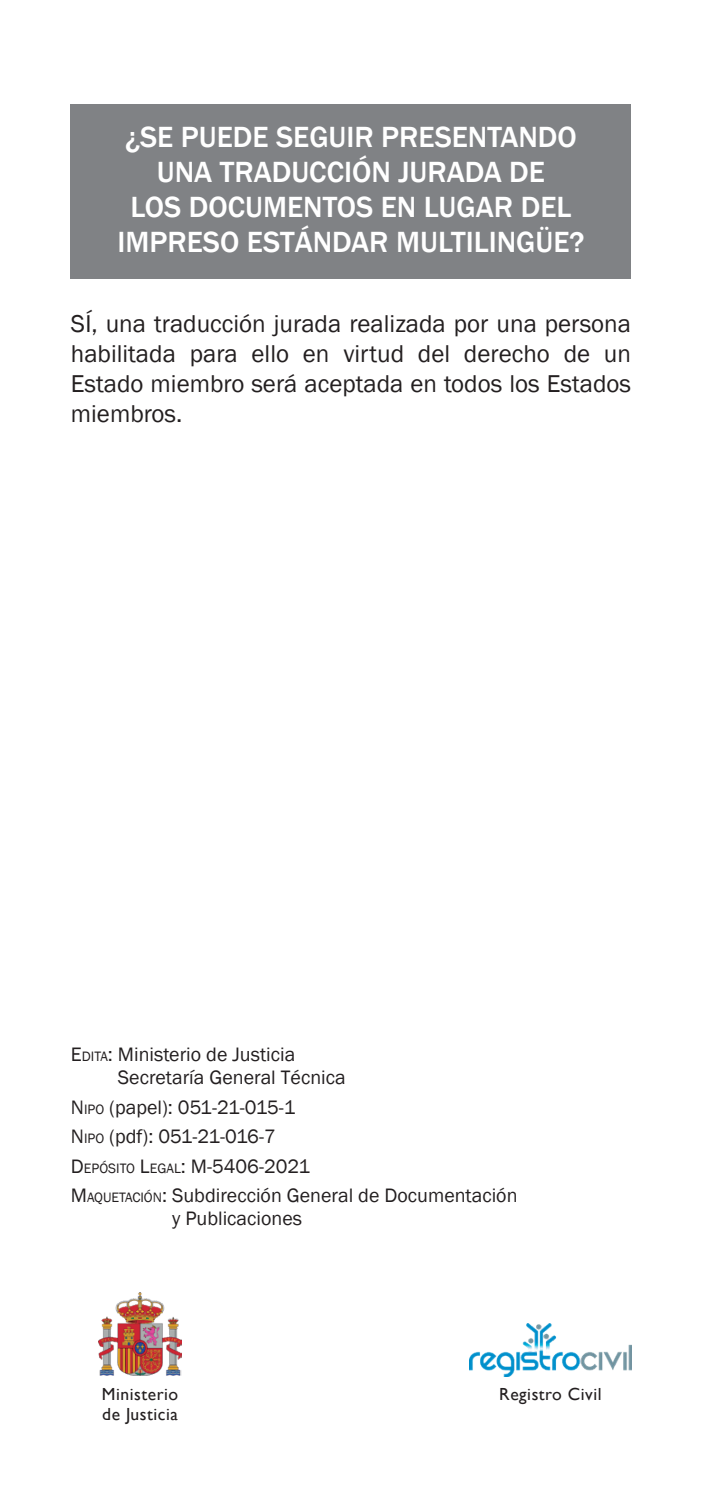
<style>
.page{position:relative;width:702px;height:1489px;background:#fff}
.page>*{position:absolute;margin:0;border:0;box-sizing:border-box;transform-origin:0 0}
.Titulo1{font:500 30px/35px "Franklin Gothic";color:#fff;text-align:center}
._00_Texto_general{font:25px/30px "Franklin Gothic";color:#231f20;text-align:justify}
._00_Texto_general-2{font:20px/22.5px "Franklin Gothic";color:#231f20}
._00_Texto_general-3{font:20px "Franklin Gothic";letter-spacing:-.035em;color:#231f20}
._00_Texto_general-4{font:17.5px/20px "Gill Sans";letter-spacing:.03em;color:#231f20}
.s1{font-style:inherit}
.s2{font-size:14px}
</style>
<div class="page">
<div style="left:71px;top:105px;width:560px;height:174px;background:#808285"></div>
<img style="left:469px;top:1323px;width:162px;height:52px">
<img style="left:98px;top:1292px;width:84px;height:83px">
<p class="Titulo1" style="left:117px;top:120px;width:468px">¿SE PUEDE SEGUIR PRESENTANDO<br>UNA TRADUCCIÓN JURADA DE<br>LOS DOCUMENTOS EN LUGAR DEL<br>IMPRESO ESTÁNDAR MULTILINGÜE?</p>
<p class="_00_Texto_general" style="left:71px;top:309px;width:561px">SÍ, una traducción jurada realizada por una persona habilitada para ello en virtud del derecho de un Estado miembro será aceptada en todos los Estados miembros.</p>
<p class="_00_Texto_general-2" style="left:118px;top:1043px;width:229px;text-indent:-47px"><span class="s1">E</span><span class="s2">DITA</span><span class="s1">:</span> Ministerio de Justicia<br>Secretaría General Técnica</p>
<p class="_00_Texto_general-2" style="left:71px;top:1095px;width:226px"><span class="s1">N</span><span class="s2">IPO</span> <span class="s1">(</span>papel<span class="s1">)</span>: 051-21-015-1</p>
<p class="_00_Texto_general-3" style="left:71px;top:1123px;width:206px"><span class="s1">N</span><span class="s2">IPO</span> (pdf): 051-21-016-7</p>
<p class="_00_Texto_general-2" style="left:71px;top:1155px;width:241px"><span class="s1">D</span> <span class="s2">EPÓSITO</span> <span class="s1">L</span><span class="s2">EGAL</span>: M-5406-2021</p>
<p class="_00_Texto_general-2" style="left:172px;top:1184px;width:347px;text-indent:-101px"><span class="s1">M</span><span class="s2">AQUETACIÓN</span> : Subdirección General de Documentación y Publicaciones</p>
<p class="_00_Texto_general-4" style="left:102px;top:1384px;width:78px">Ministerio de Justicia</p>
<p class="_00_Texto_general-4" style="left:499px;top:1384px;width:104px">Registro Civil</p>
</div>
